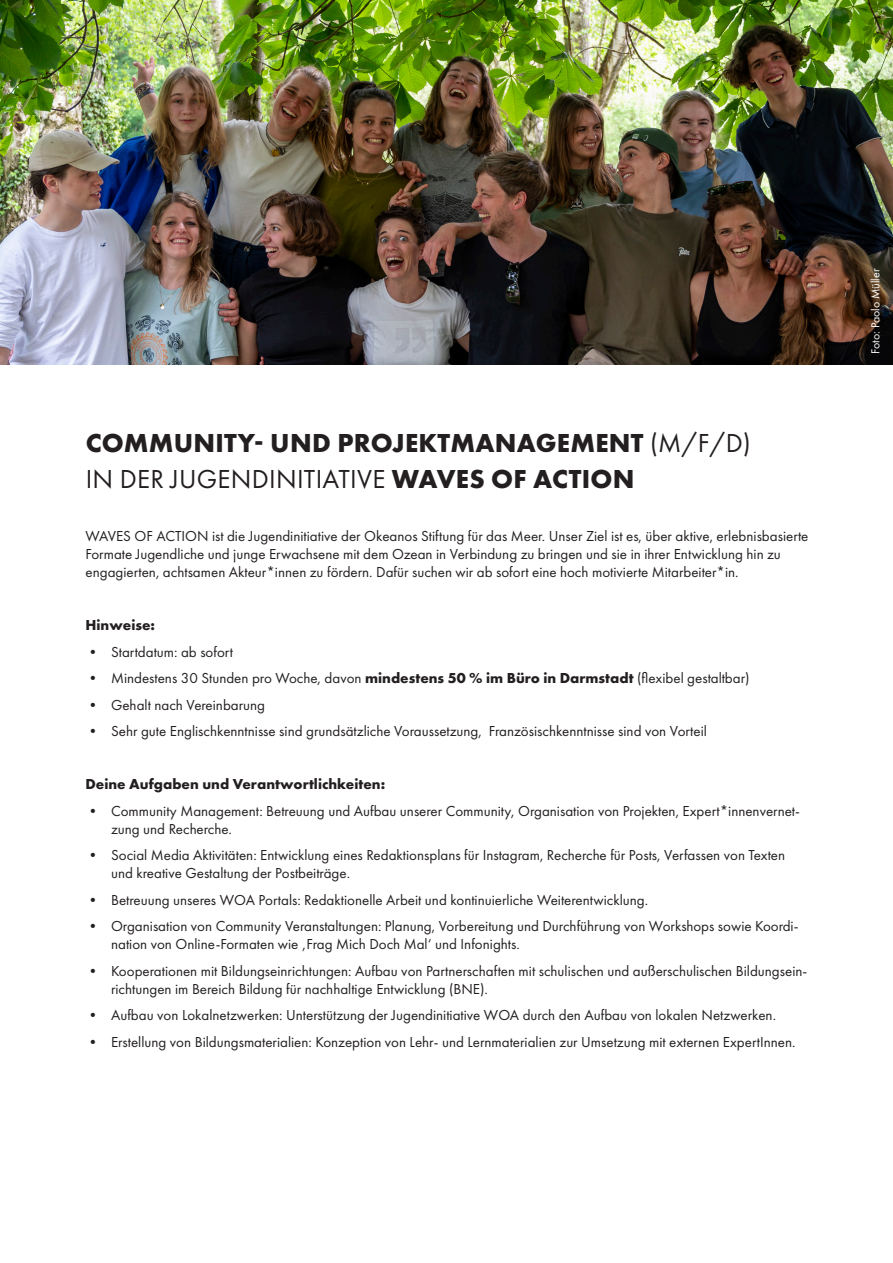
<style>
.page{position:relative;width:893px;height:1263px;background:#fff}
.page>*{position:absolute;margin:0;border:0;box-sizing:border-box;transform-origin:0 0}
.t1{font:700 27px/36px "Futura PT";letter-spacing:.01em;color:#231f20}
.t2{font:15px/18px "Futura PT";color:#231f20}
.t3{font:700 15px "Futura PT";color:#231f20}
.t4{font:12px "Futura PT";color:#fff}
.s1{font-weight:400}
.s2{font-weight:700}
</style>
<div class="page">
<img style="left:0;top:0;width:893px;height:365px">
<p class="t1" style="left:86px;top:424px;width:667px">COMMUNITY- UND PROJEKTMANAGEMENT <span class="s1">(M/F/D)<br>IN DER JUGENDINITIATIVE</span> WAVES OF ACTION</p>
<p class="t2" style="left:86px;top:527px;width:724px">WAVES OF ACTION ist die Jugendinitiative der Okeanos Stiftung für das Meer. Unser Ziel ist es, über aktive, erlebnisbasierte<br>Formate Jugendliche und junge Erwachsene mit dem Ozean in Verbindung zu bringen und sie in ihrer Entwicklung hin zu engagierten, achtsamen Akteur*innen zu fördern. Dafür suchen wir ab sofort eine hoch motivierte Mitarbeiter*in.</p>
<p class="t3" style="left:86px;top:616px;width:71px">Hinweise:</p>
<p class="t2" style="left:86px;top:643px;width:149px">• Startdatum: ab sofort</p>
<p class="t2" style="left:86px;top:669px;width:665px">• Mindestens 30 Stunden pro Woche, davon <span class="s2">mindestens 50 % im Büro in Darmstadt</span> (flexibel gestaltbar)</p>
<p class="t2" style="left:86px;top:696px;width:181px">• Gehalt nach Vereinbarung</p>
<p class="t2" style="left:86px;top:722px;width:623px">• Sehr gute Englischkenntnisse sind grundsätzliche Voraussetzung, Französischkenntnisse sind von Vorteil</p>
<p class="t3" style="left:86px;top:775px;width:301px">Deine Aufgaben und Verantwortlichkeiten:</p>
<p class="t2" style="left:111px;top:802px;width:690px;text-indent:-26px">• Community Management: Betreuung und Aufbau unserer Community, Organisation von Projekten, Expert*innenvernet&shy;zung und Recherche.</p>
<p class="t2" style="left:111px;top:846px;width:676px;text-indent:-26px">• Social Media Aktivitäten: Entwicklung eines Redaktionsplans für Instagram, Recherche für Posts, Verfassen von Texten und kreative Gestaltung der Postbeiträge.</p>
<p class="t2" style="left:86px;top:891px;width:564px">• Betreuung unseres WOA Portals: Redaktionelle Arbeit und kontinuierliche Weiterentwicklung.</p>
<p class="t2" style="left:111px;top:917px;width:689px;text-indent:-26px">• Organisation von Community Veranstaltungen: Planung, Vorbereitung und Durchführung von Workshops sowie Koordi&shy;nation von Online-Formaten wie ‚Frag Mich Doch Mal‘ und Infonights.</p>
<p class="t2" style="left:111px;top:962px;width:698px;text-indent:-26px">• Kooperationen mit Bildungseinrichtungen: Aufbau von Partnerschaften mit schulischen und außerschulischen Bildungsein&shy;richtungen im Bereich Bildung für nachhaltige Entwicklung (BNE).</p>
<p class="t2" style="left:86px;top:1006px;width:692px">• Aufbau von Lokalnetzwerken: Unterstützung der Jugendinitiative WOA durch den Aufbau von lokalen Netzwerken.</p>
<p class="t2" style="left:86px;top:1033px;width:711px">• Erstellung von Bildungsmaterialien: Konzeption von Lehr- und Lernmaterialien zur Umsetzung mit externen ExpertInnen.</p>
<p class="t4" style="left:868px;top:354px;width:87px;rotate:-90deg">Foto: Paolo Müller</p>
</div>
